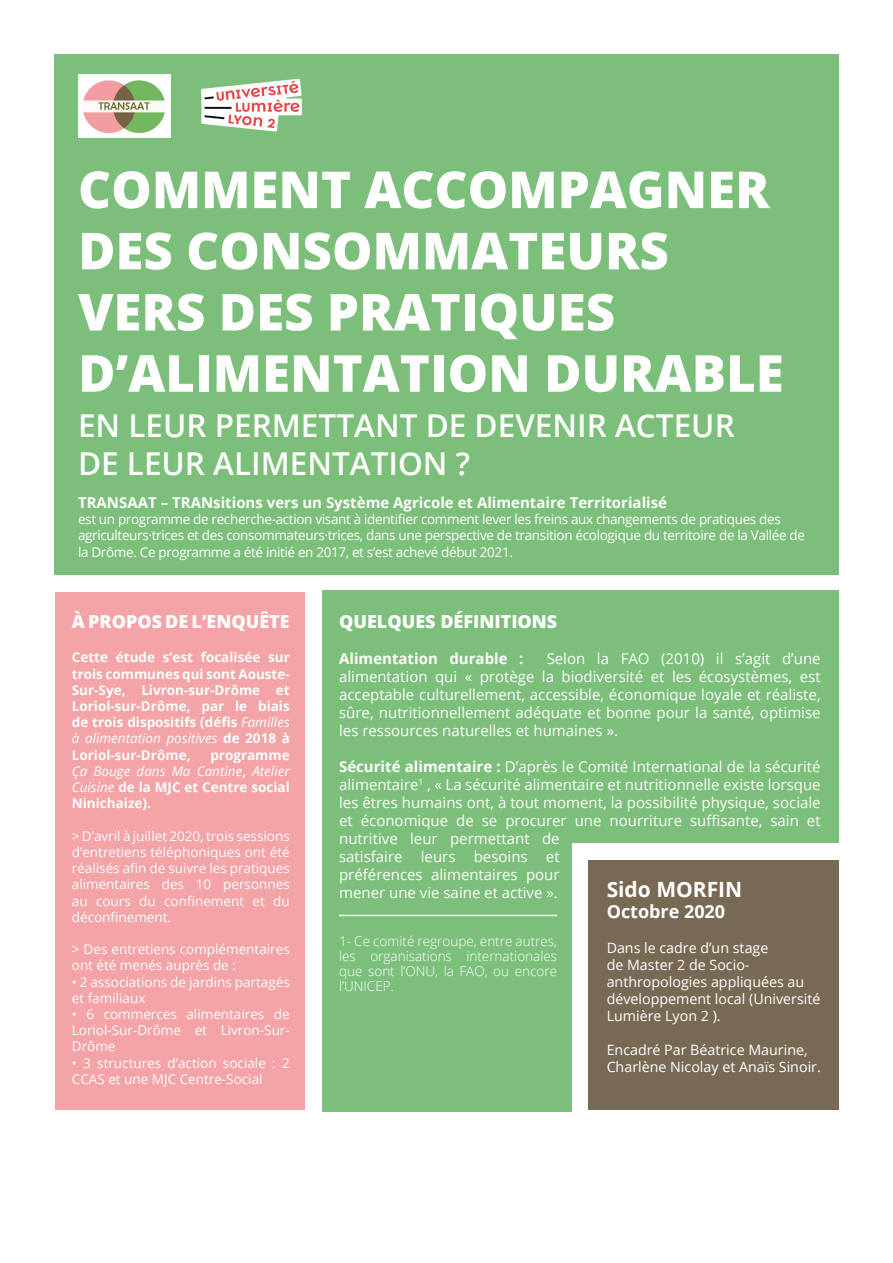
<style>
.page{position:relative;width:893px;height:1263px;background:#fff}
.page>*{position:absolute;margin:0;border:0;box-sizing:border-box;transform-origin:0 0}
.t1{font:800 51px/61.2px "Open Sans";color:#fff}
.t2{font:600 31.5px "Open Sans";color:#fff}
.t3{font:700 21px "Open Sans";color:#fff}
.t4{font:800 18px "Open Sans";color:#fff}
.t5{font:700 18px "Open Sans";color:#fff}
.t6{font:15px/18px "Open Sans";color:#fff;text-align:justify}
.t7{font:700 15px "Open Sans";color:#fff}
.t8{font:14.25px/17.1px "Open Sans";color:#fff}
.t9{font:13.5px/16.2px "Open Sans";letter-spacing:-.025em;color:#fff;text-align:justify}
.t10{font:700 13.5px/16.2px "Open Sans";color:#fff;text-align:justify}
.t11{font:13.5px/16.2px "Open Sans";color:#fff}
.t12{font:300 13.5px/15px "Open Sans";color:#fff;text-align:justify}
.s1{font-weight:400;font-style:italic}
.s2{font-weight:700}
</style>
<div class="page">
<div style="left:322px;top:591px;width:517px;height:252px;background:#7bbf7a"></div>
<div style="left:322px;top:591px;width:250px;height:521px;background:#7bbf7a"></div>
<div style="left:588px;top:860px;width:250px;height:249px;background:#786954"></div>
<div style="left:55px;top:592px;width:250px;height:517px;background:#f4a3a7"></div>
<div style="left:54px;top:54px;width:785px;height:521px;background:#7bbf7a"></div>
<img style="left:78px;top:75px;width:92px;height:63px">
<hr style="left:339px;top:915px;width:218px;height:1px;background:#fff">
<img style="left:201px;top:78px;width:101px;height:54px">
<p class="t1" style="left:78px;top:156px;width:693px">COMMENT ACCOMPAGNER<br>DES CONSOMMATEURS</p>
<p class="t1" style="left:78px;top:279px;width:707px">VERS DES PRATIQUES<br>D’ALIMENTATION DURABLE</p>
<p class="t2" style="left:78px;top:404px;width:658px">EN LEUR PERMETTANT DE DEVENIR ACTEUR</p>
<p class="t2" style="left:78px;top:441px;width:394px">DE LEUR ALIMENTATION ?</p>
<p class="t7" style="left:78px;top:492px;width:591px">TRANSAAT – TRANsitions vers un Système Agricole et Alimentaire Territorialisé</p>
<p class="t9" style="left:78px;top:511px;width:728px;text-align:left">est un programme de recherche-action visant à identifier comment lever les freins aux changements de pratiques des agriculteurs·trices et des consommateurs·trices, dans une perspective de transition écologique du territoire de la Vallée de la Drôme. Ce programme a été initié en 2017, et s’est achevé début 2021.</p>
<p class="t4" style="left:72px;top:608px;width:219px">À PROPOS DE L’ENQUÊTE</p>
<p class="t10" style="left:72px;top:649px;width:219px">Cette étude s’est focalisée sur trois communes qui sont Aouste-Sur-Sye, Livron-sur-Drôme et Loriol-sur-Drôme, par le biais de trois dispositifs (défis <span class="s1">Familles à alimentation positives</span> de 2018 à Loriol-sur-Drôme,</p>
<p class="t10" style="left:72px;top:746px;width:219px;text-indent:139px">programme <span class="s1">Ça Bouge dans Ma Cantine</span>, <span class="s1">Atelier Cuisine</span> de la MJC et Centre social Ninichaize).</p>
<p class="t9" style="left:72px;top:827px;width:219px">&gt; D’avril à juillet 2020, trois sessions d’entretiens téléphoniques ont été réalisés afin de suivre les pratiques alimentaires des 10 personnes au cours du confinement et du déconfinement.</p>
<p class="t11" style="left:72px;top:941px;width:219px">&gt; Des entretiens complémentaires ont été menés auprès de :</p>
<p class="t11" style="left:72px;top:973px;width:219px">• 2 associations de jardins partagés et familiaux</p>
<p class="t9" style="left:72px;top:1005px;width:219px">• 6 commerces alimentaires de Loriol-Sur-Drôme et Livron-Sur-Drôme</p>
<p class="t11" style="left:72px;top:1054px;width:219px">• 3 structures d’action sociale : 2<br>CCAS et une MJC Centre-Social</p>
<p class="t4" style="left:339px;top:608px;width:220px">QUELQUES DÉFINITIONS</p>
<p class="t7" style="left:339px;top:648px;width:186px">Alimentation durable :</p>
<p class="t6" style="left:339px;top:649px;width:483px;text-indent:208px">Selon la FAO (2010) il s’agit d’une alimentation qui « protège la biodiversité et les écosystèmes, est acceptable culturellement, accessible, économique loyale et réaliste, sûre, nutritionnellement adéquate et bonne pour la santé, optimise les ressources naturelles et humaines ».</p>
<p class="t6" style="left:339px;top:757px;width:483px;text-align:left"><span class="s2">Sécurité alimentaire :</span> D’après le Comité International de la sécurité alimentaire<sup>1</sup> , « La sécurité alimentaire et nutritionnelle existe lorsque les êtres humains ont, à tout moment, la possibilité physique, sociale et économique de se procurer une nourriture suffisante, sain et nutritive leur permettant de<br>satisfaire leurs besoins et<br>préférences alimentaires pour<br>mener une vie saine et active ».</p>
<p class="t12" style="left:339px;top:933px;width:219px">1- Ce comité regroupe, entre autres, les organisations internationales que sont l’ONU, la FAO, ou encore l’UNICEP.</p>
<p class="t3" style="left:607px;top:874px;width:137px">Sido MORFIN</p>
<p class="t5" style="left:607px;top:899px;width:120px">Octobre 2020</p>
<p class="t8" style="left:607px;top:938px;width:215px">Dans le cadre d’un stage<br>de Master 2 de Socio&shy;anthropologies appliquées au développement local (Université<br>Lumière Lyon 2 ).</p>
<p class="t8" style="left:607px;top:1041px;width:216px">Encadré Par Béatrice Maurine,<br>Charlène Nicolay et Anaïs Sinoir.</p>
</div>
